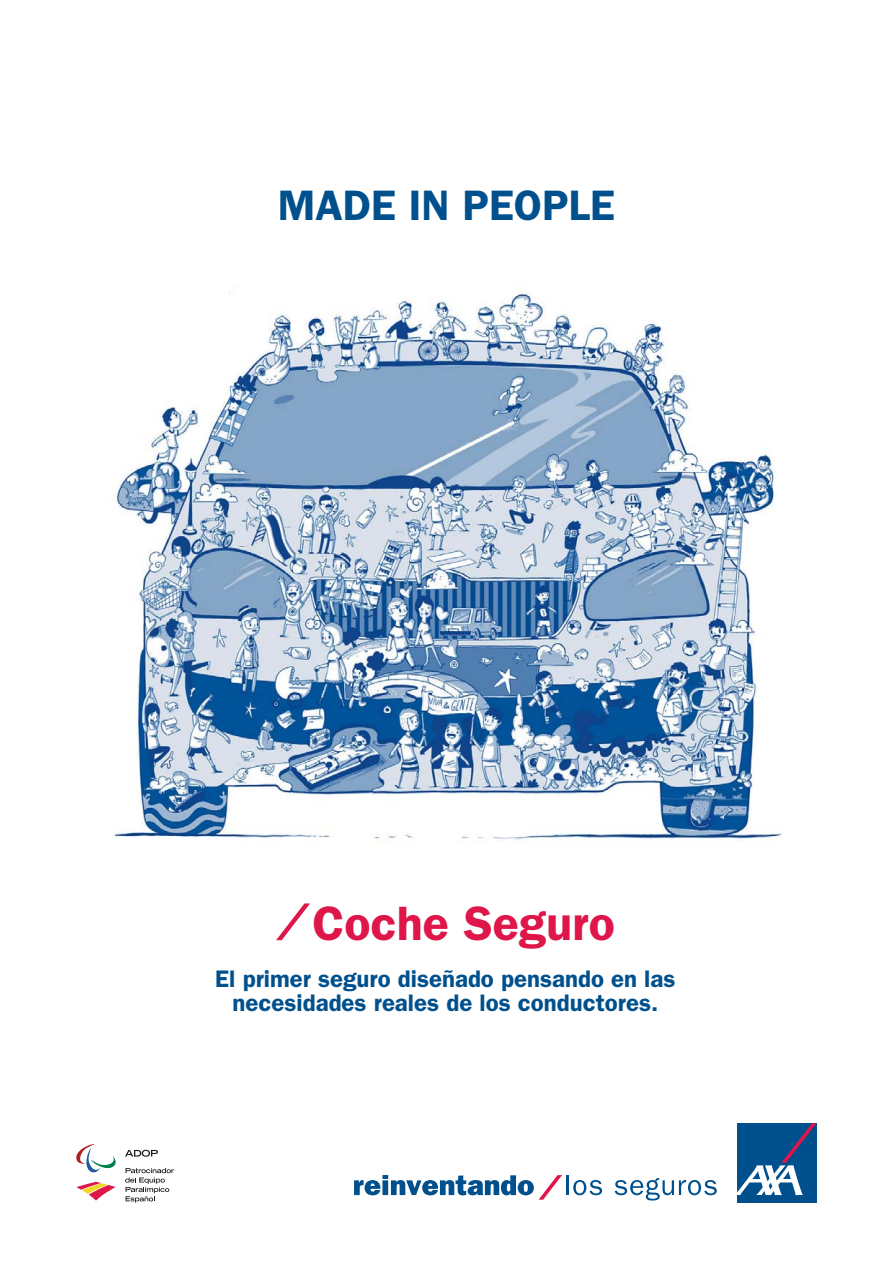
<style>
.page{position:relative;width:893px;height:1263px;background:#fff}
.page>*{position:absolute;margin:0;border:0;box-sizing:border-box;transform-origin:0 0}
.t1{font:600 48.45px "Franklin Gothic";color:#de1649}
.t2{font:600 42.75px "Franklin Gothic";color:#00508d}
.t3{font:600 24px/24px "Franklin Gothic";color:#00508d;text-align:center}
</style>
<div class="page">
<img style="left:114px;top:292px;width:668px;height:548px">
<hr style="left:567px;top:1175px;width:2px;height:20px;background:#00508d">
<svg style="left:573px;top:1180px;width:29px;height:15px"></svg>
<svg style="left:615px;top:1178px;width:102px;height:23px"></svg>
<svg style="left:354px;top:1175px;width:208px;height:25px"></svg>
<div style="left:737px;top:1123px;width:79px;height:80px;background:#00508d"></div>
<svg style="left:737px;top:1123px;width:79px;height:72px"></svg>
<svg style="left:276px;top:903px;width:34px;height:37px"></svg>
<svg style="left:125px;top:1150px;width:33px;height:7px"></svg>
<svg style="left:125px;top:1168px;width:49px;height:35px"></svg>
<svg style="left:76px;top:1182px;width:40px;height:19px"></svg>
<svg style="left:76px;top:1144px;width:40px;height:29px"></svg>
<h2 class="t2" style="left:278px;top:190px;width:338px">MADE IN PEOPLE</h2>
<h1 class="t1" style="left:312px;top:907px;width:304px">Coche Seguro</h1>
<p class="t3" style="left:215px;top:969px;width:462px">El primer seguro diseñado pensando en las necesidades reales de los conductores.</p>
</div>
